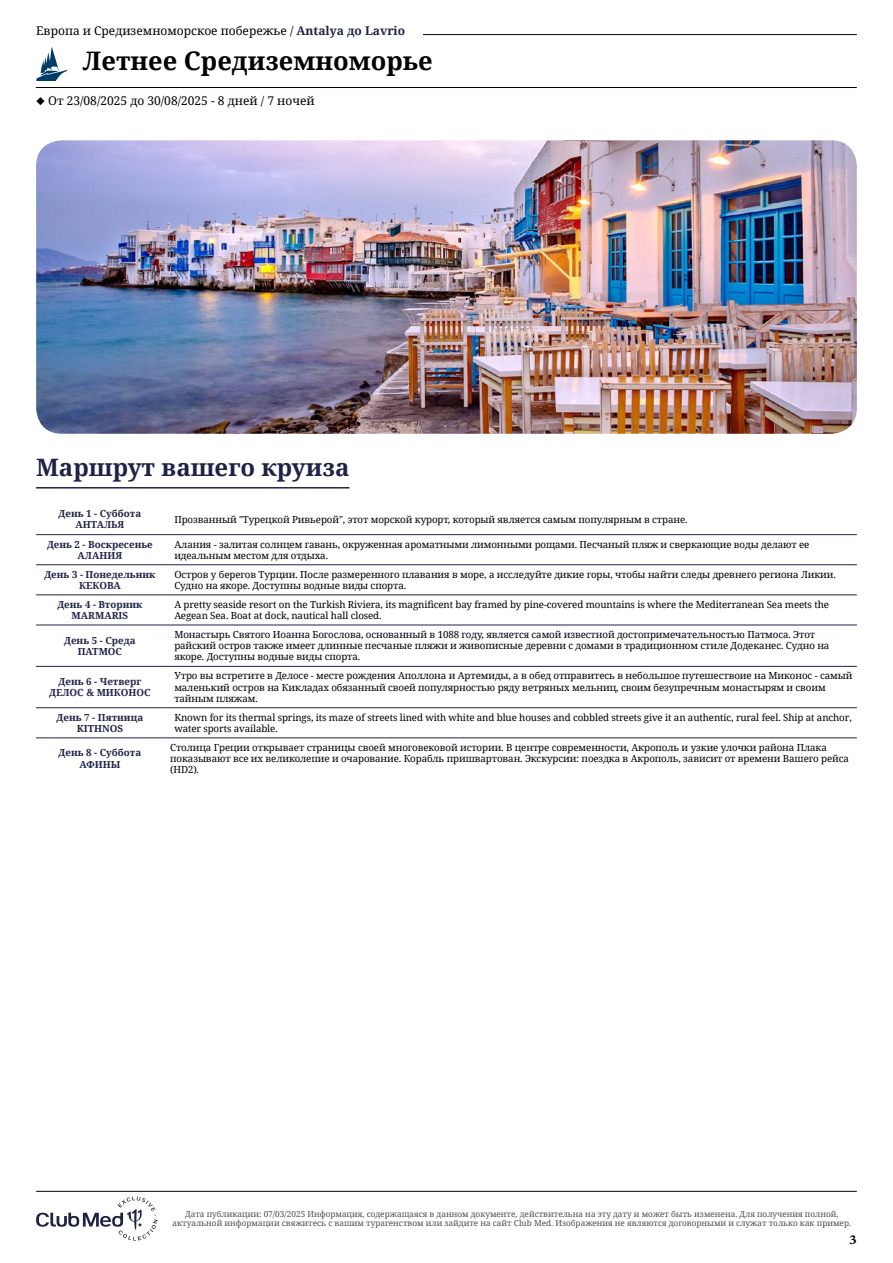
<style>
.page{position:relative;width:893px;height:1263px;background:#fff}
.page>*{position:absolute;margin:0;border:0;box-sizing:border-box;transform-origin:0 0}
.t1{font:700 25.5px "Noto Serif";color:#000}
.t2{font:700 24px "Noto Serif";color:#1e2346}
.t3{font:700 12.6px "Newsreader 24 pt";color:#000}
.t4{font:12px "Noto Serif";color:#000}
.t5{font:9.75px/11.2px "Noto Serif";letter-spacing:-.01em;color:#000}
.t6{font:700 9.75px/11.2px "Noto Serif";color:#1e2346;text-align:center}
.t7{font:8.25px/9px "Noto Serif";color:#4d4d4d;text-align:center}
.s1{font-weight:700;color:#1e2346}
</style>
<div class="page">
<hr style="left:107px;top:34px;width:750px;height:1px;background:#000">
<hr style="left:36px;top:87px;width:821px;height:1px;background:#000">
<svg style="left:36px;top:47px;width:32px;height:34px"></svg>
<div style="left:36px;top:26px;width:386px;height:17px;background:#fff"></div>
<img style="left:36px;top:140px;width:821px;height:294px">
<hr style="left:36px;top:487px;width:313px;height:1px;background:#1e2346">
<hr style="left:36px;top:534px;width:128px;height:1px;background:#1e2346">
<hr style="left:164px;top:534px;width:693px;height:1px;background:#1e2346">
<hr style="left:36px;top:564px;width:128px;height:1px;background:#1e2346">
<hr style="left:164px;top:564px;width:693px;height:1px;background:#1e2346">
<hr style="left:36px;top:595px;width:128px;height:1px;background:#1e2346">
<hr style="left:164px;top:595px;width:693px;height:1px;background:#1e2346">
<hr style="left:36px;top:625px;width:128px;height:1px;background:#1e2346">
<hr style="left:164px;top:625px;width:693px;height:1px;background:#1e2346">
<hr style="left:36px;top:666px;width:128px;height:1px;background:#1e2346">
<hr style="left:164px;top:666px;width:693px;height:1px;background:#1e2346">
<hr style="left:36px;top:707px;width:128px;height:1px;background:#1e2346">
<hr style="left:36px;top:738px;width:128px;height:1px;background:#1e2346">
<hr style="left:164px;top:707px;width:693px;height:1px;background:#1e2346">
<hr style="left:164px;top:738px;width:693px;height:1px;background:#1e2346">
<svg style="left:36px;top:1196px;width:122px;height:44px"></svg>
<hr style="left:36px;top:1191px;width:821px;height:1px;background:#000">
<p class="t4" style="left:36px;top:22px;width:371px">Европа и Средиземноморское побережье / <span class="s1">Antalya до Lavrio</span></p>
<h1 class="t1" style="left:83px;top:43px;width:351px">Летнее Средиземноморье</h1>
<p class="t4" style="left:36px;top:93px;width:280px">◆ От 23/08/2025 до 30/08/2025 - 8 дней / 7 ночей</p>
<h2 class="t2" style="left:36px;top:451px;width:315px">Маршрут вашего круиза</h2>
<p class="t6" style="left:59px;top:507px;width:84px">День 1 - Суббота<br>АНТАЛЬЯ</p>
<p class="t5" style="left:174px;top:513px;width:515px">Прозванный "Турецкой Ривьерой", этот морской курорт, который является самым популярным в стране.</p>
<p class="t6" style="left:47px;top:538px;width:107px">День 2 - Воскресенье<br>АЛАНИЯ</p>
<p class="t5" style="left:174px;top:538px;width:637px">Алания - залитая солнцем гавань, окруженная ароматными лимонными рощами. Песчаный пляж и сверкающие воды делают ее идеальным местом для отдыха.</p>
<p class="t6" style="left:44px;top:568px;width:113px">День 3 - Понедельник<br>КЕКОВА</p>
<p class="t5" style="left:174px;top:568px;width:663px">Остров у берегов Турции. После размеренного плавания в море, а исследуйте дикие горы, чтобы найти следы древнего региона Ликии.<br>Судно на якоре. Доступны водные виды спорта.</p>
<p class="t6" style="left:57px;top:598px;width:87px">День 4 - Вторник<br>MARMARIS</p>
<p class="t5" style="left:174px;top:598px;width:656px">A pretty seaside resort on the Turkish Riviera, its magnificent bay framed by pine-covered mountains is where the Mediterranean Sea meets the<br>Aegean Sea. Boat at dock, nautical hall closed.</p>
<p class="t6" style="left:64px;top:634px;width:73px">День 5 - Среда<br>ПАТМОС</p>
<p class="t5" style="left:174px;top:628px;width:657px">Монастырь Святого Иоанна Богослова, основанный в 1088 году, является самой известной достопримечательностью Патмоса. Этот райский остров также имеет длинные песчаные пляжи и живописные деревни с домами в традиционном стиле Додеканес. Судно на якоре. Доступны водные виды спорта.</p>
<p class="t6" style="left:49px;top:675px;width:103px">День 6 - Четверг<br>ДЕЛОС &amp; МИКОНОС</p>
<p class="t5" style="left:174px;top:670px;width:679px">Утро вы встретите в Делосе - месте рождения Аполлона и Артемиды, а в обед отправитесь в небольшое путешествоие на Миконос - самый маленький остров на Кикладах обязанный своей популярностью ряду ветряных мельниц, своим безупречным монастырям и своим тайным пляжам.</p>
<p class="t6" style="left:57px;top:711px;width:88px">День 7 - Пятница<br>KITHNOS</p>
<p class="t5" style="left:174px;top:711px;width:679px">Known for its thermal springs, its maze of streets lined with white and blue houses and cobbled streets give it an authentic, rural feel. Ship at anchor, water sports available.</p>
<p class="t6" style="left:59px;top:747px;width:84px">День 8 - Суббота<br>АФИНЫ</p>
<p class="t5" style="left:170px;top:741px;width:680px">Столица Греции открывает страницы своей многовековой истории. В центре современности, Акрополь и узкие улочки района Плака показывают все их великолепие и очарование. Корабль пришвартован. Экскурсии: поездка в Акрополь, зависит от времени Вашего рейса (HD2).</p>
<p class="t7" style="left:173px;top:1209px;width:680px">Дата публикации: 07/03/2025 Информация, содержащаяся в данном документе, действительна на эту дату и может быть изменена. Для получения полной, актуальной информации свяжитесь с вашим турагенством или зайдите на сайт Club Med. Изображения не являются договорными и служат только как пример.</p>
<p class="t3" style="left:849px;top:1230px;width:9px">3</p>
</div>
